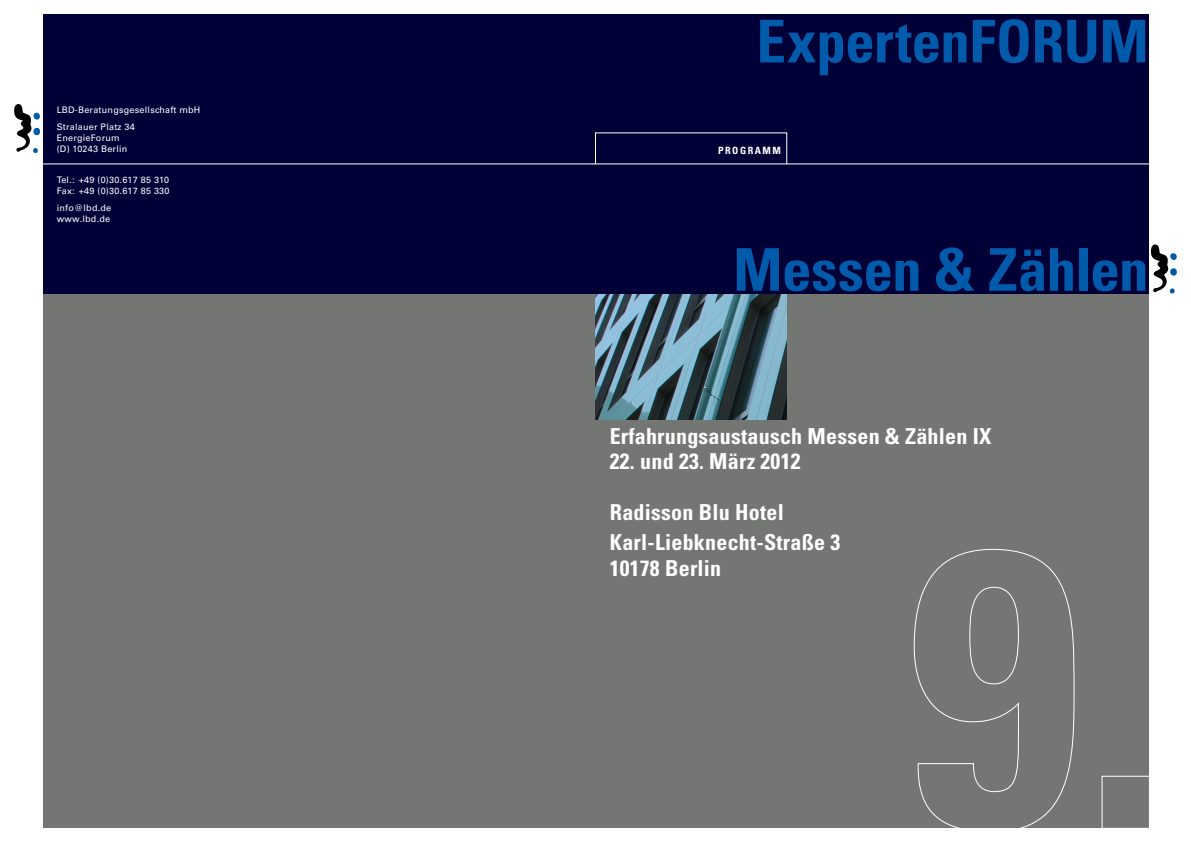
<style>
.page{position:relative;width:1191px;height:842px;background:#fff}
.page>*{position:absolute;margin:0;border:0;box-sizing:border-box;transform-origin:0 0}
.Beschriftung_blau{font:700 condensed 59px "Univers LT";letter-spacing:-.005em;color:#015aaa}
.t1{font:700 condensed 22px/25.2px "Univers LT";letter-spacing:.01em;color:#fff}
.t2{font:700 condensed 10px "Univers LT";letter-spacing:.15em;color:#fff}
.t3{font:9px/11px "Univers LT";letter-spacing:.025em;color:#fff}
</style>
<div class="page">
<div style="left:43px;top:14px;width:1105px;height:281px;background:#000037"></div>
<hr style="left:42px;top:164px;width:1107px;height:1px;background:#fff">
<svg style="left:595px;top:132px;width:192px;height:32px"></svg>
<svg style="left:1150px;top:244px;width:27px;height:49px"></svg>
<svg style="left:14px;top:104px;width:26px;height:49px"></svg>
<div style="left:43px;top:295px;width:1105px;height:533px;background:#747674"></div>
<svg style="left:914px;top:549px;width:160px;height:279px"></svg>
<img style="left:595px;top:295px;width:191px;height:125px">
<p class="Beschriftung_blau" style="left:756px;top:5px;width:394px">ExpertenFORUM</p>
<p class="t3" style="left:57px;top:105px;width:145px">LBD-Beratungsgesellschaft mbH</p>
<p class="t3" style="left:57px;top:121px;width:80px">Stralauer Platz 34</p>
<p class="t3" style="left:57px;top:132px;width:64px">EnergieForum</p>
<p class="t3" style="left:57px;top:143px;width:72px">(D) 10243 Berlin</p>
<p class="t2" style="left:718px;top:144px;width:55px">Programm</p>
<p class="t3" style="left:57px;top:174px;width:114px">Tel.: +49 (0)30.617 85 310<br>Fax: +49 (0)30.617 85 330</p>
<p class="t3" style="left:57px;top:202px;width:56px">info@lbd.de</p>
<p class="t3" style="left:57px;top:213px;width:55px">www.lbd.de</p>
<p class="Beschriftung_blau" style="left:733px;top:234px;width:417px">Messen &amp; Zählen</p>
<p class="t1" style="left:610px;top:423px;width:383px">Erfahrungsaustausch Messen &amp; Zählen IX</p>
<p class="t1" style="left:610px;top:449px;width:192px">22. und 23. März 2012</p>
<p class="t1" style="left:610px;top:499px;width:175px">Radisson Blu Hotel</p>
<p class="t1" style="left:610px;top:530px;width:232px">Karl-Liebknecht-Straße 3<br>10178 Berlin</p>
</div>
